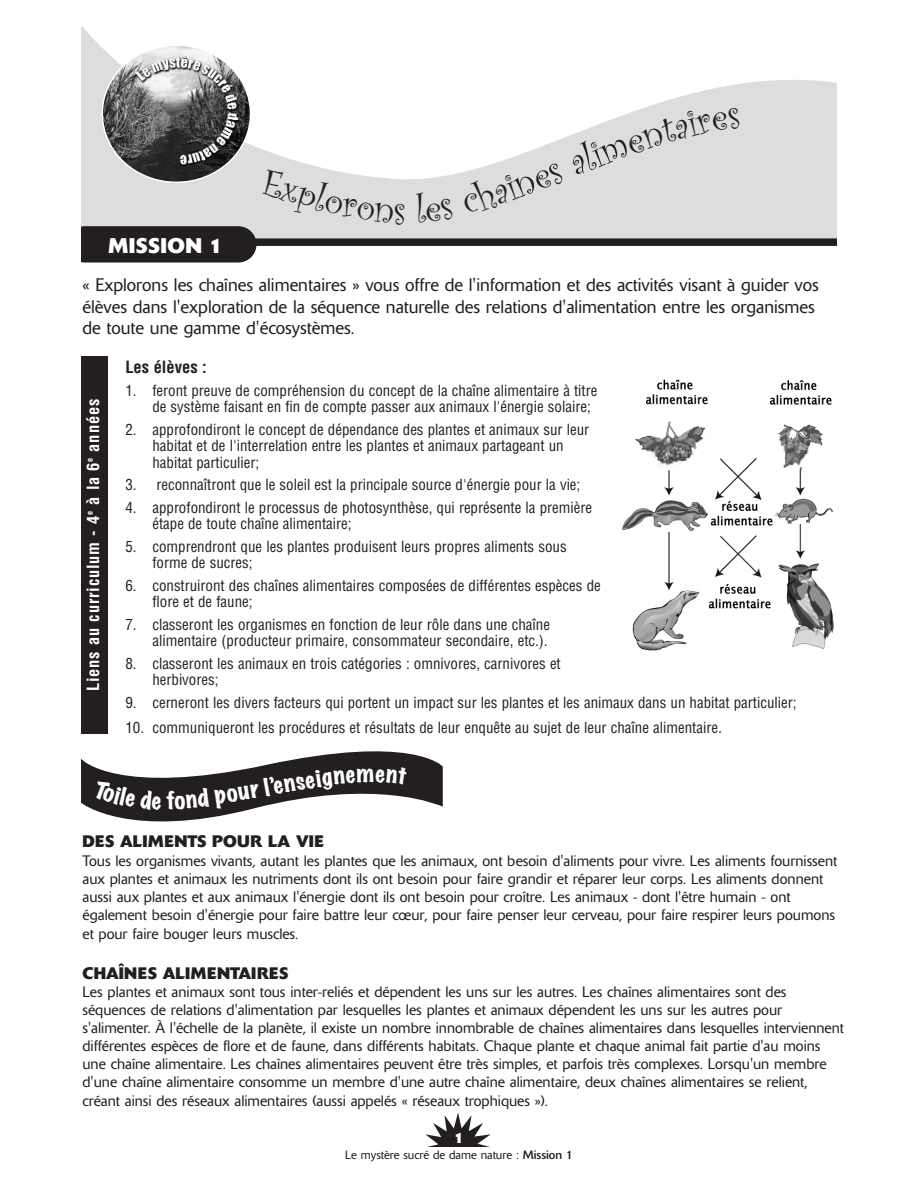
<style>
.page{position:relative;width:918px;height:1188px;background:#fff}
.page>*{position:absolute;margin:0;border:0;box-sizing:border-box;transform-origin:0 0}
.t1{font:39px "Curlz";color:#231f20}
.t2{font:expanded 22.05px "Marker Felt";color:#fff}
.t3{font:700 21px "Delta";letter-spacing:.02em;color:#fff}
.t4{font:300 18px/21.6px "Delta";color:#231f20}
.t5{font:700 16.5px "Delta";letter-spacing:.01em;color:#231f20}
.t6{font:700 condensed 16.5px "Helvetica";letter-spacing:.05em;color:#fff}
.t7{font:700 condensed 16.5px "Helvetica";color:#231f20}
.t8{font:300 15px/18.1px "Delta";color:#231f20}
.t9{font:condensed 15px/16.5px "Helvetica";color:#231f20}
.t10{font:700 15px "Delta";color:#fff}
.t11{font:300 12px "Delta";color:#231f20}
.s1{font-size:16.5px}
.s2{font-weight:400}
</style>
<div class="page">
<svg style="left:425px;top:1113px;width:66px;height:34px"></svg>
<svg style="left:81px;top:27px;width:756px;height:211px"></svg>
<svg style="left:102px;top:44px;width:149px;height:139px"></svg>
<div style="left:82px;top:238px;width:755px;height:8px;background:#231f20"></div>
<div style="left:67px;top:226px;width:189px;height:37px;background:#231f20;border-radius:18px"></div>
<div style="left:32px;top:19px;width:49px;height:275px;background:#fff"></div>
<div style="left:81px;top:356px;width:27px;height:378px;background:#231f20"></div>
<img style="left:622px;top:379px;width:212px;height:272px">
<svg style="left:260px;top:167px;width:145px;height:58px;background:#dedfe0"></svg>
<svg style="left:416px;top:193px;width:38px;height:30px"></svg>
<div style="left:463px;top:174px;width:57px;height:40px;background:#dcddde"></div>
<div style="left:599px;top:108px;width:141px;height:57px;background:#dcddde"></div>
<svg style="left:81px;top:751px;width:362px;height:70px"></svg>
<h1 class="t1" style="left:506px;top:163px;width:94px;rotate:-21deg">nes ali</h1>
<h3 class="t3" style="left:108px;top:238px;width:115px">MISSION 1</h3>
<p class="t4" style="left:82px;top:276px;width:738px">« Explorons les chaînes alimentaires » vous offre de l'information et des activités visant à guider vos élèves dans l'exploration de la séquence naturelle des relations d'alimentation entre les organismes de toute une gamme d'écosystèmes.</p>
<p class="t7" style="left:125px;top:361px;width:83px">Les élèves :</p>
<p class="t9" style="left:152px;top:383px;width:447px;text-indent:-27px">1. feront preuve de compréhension du concept de la chaîne alimentaire à titre de système faisant en fin de compte passer aux animaux l'énergie solaire;</p>
<p class="t9" style="left:152px;top:422px;width:438px;text-indent:-27px">2. approfondiront le concept de dépendance des plantes et animaux sur leur habitat et de l'interrelation entre les plantes et animaux partageant un habitat particulier;</p>
<p class="t9" style="left:125px;top:478px;width:457px">3. reconnaîtront que le soleil est la principale source d'énergie pour la vie;</p>
<p class="t9" style="left:152px;top:500px;width:441px;text-indent:-27px">4. approfondiront le processus de photosynthèse, qui représente la première étape de toute chaîne alimentaire;</p>
<p class="t9" style="left:152px;top:539px;width:416px;text-indent:-27px">5. comprendront que les plantes produisent leurs propres aliments sous forme de sucres;</p>
<p class="t9" style="left:152px;top:578px;width:450px;text-indent:-27px">6. construiront des chaînes alimentaires composées de différentes espèces de flore et de faune;</p>
<p class="t9" style="left:125px;top:617px;width:426px;text-align:right">7. classeront les organismes en fonction de leur rôle dans une chaîne alimentaire (producteur primaire, consommateur secondaire, etc.).</p>
<p class="t9" style="left:152px;top:656px;width:410px;text-indent:-27px">8. classeront les animaux en trois catégories : omnivores, carnivores et herbivores;</p>
<p class="t9" style="left:125px;top:695px;width:673px">9. cerneront les divers facteurs qui portent un impact sur les plantes et les animaux dans un habitat particulier;</p>
<p class="t9" style="left:125px;top:721px;width:598px">10. communiqueront les procédures et résultats de leur enquête au sujet de leur chaîne alimentaire<span class="s1">.</span></p>
<p class="t6" style="left:87px;top:691px;width:294px;rotate:-90deg">Liens au curriculum - 4<sup>e</sup> à la 6<sup>e</sup> années</p>
<h2 class="t2" style="left:225px;top:782px;width:81px;rotate:-10deg">our l’ens</h2>
<p class="t5" style="left:82px;top:835px;width:243px">DES ALIMENTS POUR LA VIE</p>
<p class="t8" style="left:82px;top:853px;width:756px">Tous les organismes vivants, autant les plantes que les animaux, ont besoin d'aliments pour vivre. Les aliments fournissent aux plantes et animaux les nutriments dont ils ont besoin pour faire grandir et réparer leur corps. Les aliments donnent aussi aux plantes et aux animaux l'énergie dont ils ont besoin pour croître. Les animaux - dont l'être humain - ont également besoin d'énergie pour faire battre leur cœur, pour faire penser leur cerveau, pour faire respirer leurs poumons et pour faire bouger leurs muscles.</p>
<p class="t5" style="left:82px;top:967px;width:207px">CHAÎNES ALIMENTAIRES</p>
<p class="t8" style="left:82px;top:985px;width:763px">Les plantes et animaux sont tous inter-reliés et dépendent les uns sur les autres. Les chaînes alimentaires sont des séquences de relations d'alimentation par lesquelles les plantes et animaux dépendent les uns sur les autres pour s'alimenter. À l'échelle de la planète, il existe un nombre innombrable de chaînes alimentaires dans lesquelles interviennent différentes espèces de flore et de faune, dans différents habitats. Chaque plante et chaque animal fait partie d'au moins une chaîne alimentaire. Les chaînes alimentaires peuvent être très simples, et parfois très complexes. Lorsqu'un membre d'une chaîne alimentaire consomme un membre d'une autre chaîne alimentaire, deux chaînes alimentaires se relient, créant ainsi des réseaux alimentaires (aussi appelés « réseaux trophiques »).</p>
<p class="t10" style="left:454px;top:1133px;width:11px">1</p>
<p class="t11" style="left:345px;top:1151px;width:229px">Le mystère sucré de dame nature : <span class="s2">Mission 1</span></p>
</div>
